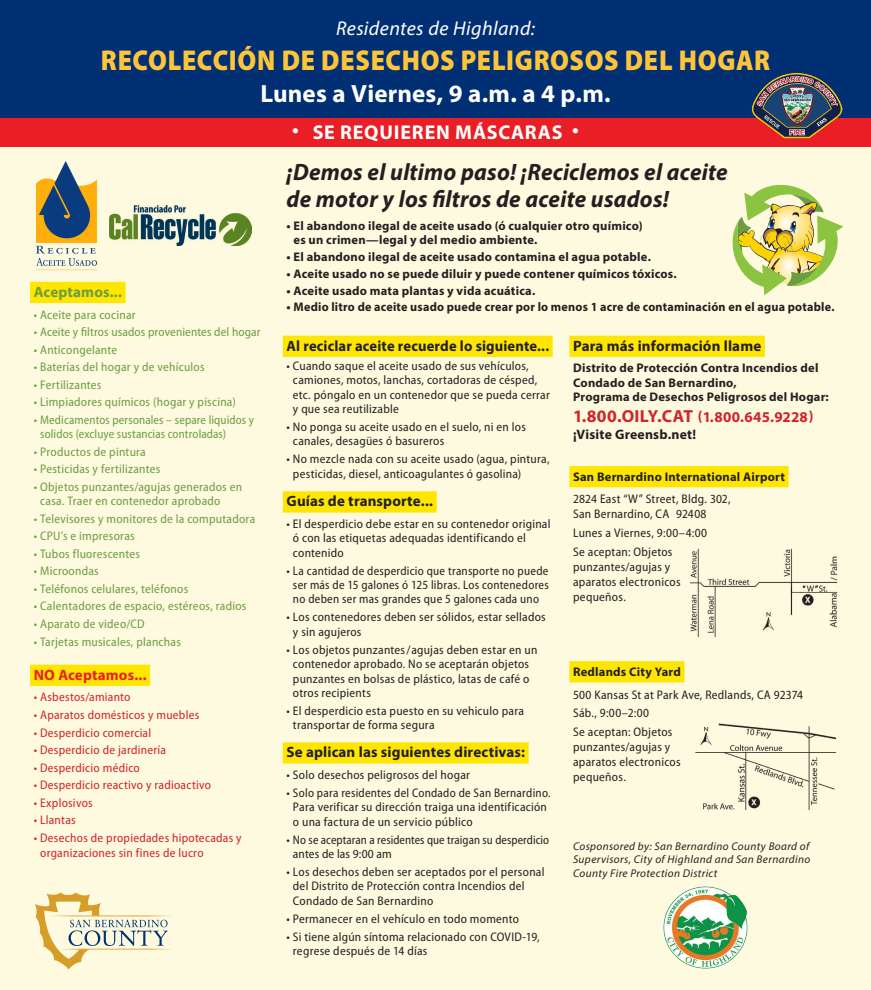
<style>
.page{position:relative;width:871px;height:990px;background:#fff}
.page>*{position:absolute;margin:0;border:0;box-sizing:border-box;transform-origin:0 0}
.t1{font:900 28.75px "Myriad Pro";letter-spacing:.025em;color:#fec53a;scale:.9 1}
.t2{font:700 25px "Myriad Pro";letter-spacing:.005em;color:#fff}
.t3{font:italic 700 23.75px/27.5px "Myriad Pro";letter-spacing:.01em;color:#231f20}
.t4{font:italic 20px "Myriad Pro";letter-spacing:.02em;color:#fff}
.t5{font:700 20px "Myriad Pro";letter-spacing:.04em;color:#fff}
.t6{font:700 15px "Myriad Pro";letter-spacing:.01em;color:#231f20}
.t7{font:700 15px "Myriad Pro";letter-spacing:.01em;color:#d1232a}
.t8{font:700 15px "Myriad Pro";letter-spacing:.01em;color:#ea1e25}
.t9{font:700 15px "Myriad Pro";letter-spacing:.01em;color:#6b9d41}
.t10{font:700 13.75px "Myriad Pro";letter-spacing:.01em;color:#231f20}
.t11{font:semi-condensed 12.5px/14.4px "Myriad Pro";letter-spacing:.02em;color:#231f20}
.t12{font:semi-condensed 12.5px/14.4px "Myriad Pro";letter-spacing:.02em;color:#6b9d41}
.t13{font:700 12.5px/14.4px "Myriad Pro";letter-spacing:.015em;color:#231f20}
.t14{font:semi-condensed 12.5px/15px "Myriad Pro";letter-spacing:.02em;color:#d1232a}
.t15{font:italic 11.25px/13.5px "Myriad Pro";letter-spacing:.035em;color:#231f20;text-align:justify}
.s1{font-size:17.5px}
</style>
<div class="page">
<div style="left:0;top:0;width:870px;height:990px;background:#fefadf"></div>
<div style="left:0;top:0;width:870px;height:138px;background:#002f73"></div>
<div style="left:0;top:118px;width:870px;height:28px;background:#ea1e25"></div>
<div style="left:283px;top:336px;width:269px;height:21px;background:#ffe601"></div>
<div style="left:283px;top:491px;width:153px;height:22px;background:#ffe601"></div>
<div style="left:283px;top:742px;width:245px;height:22px;background:#ffe601"></div>
<div style="left:569px;top:336px;width:195px;height:21px;background:#ffe601"></div>
<div style="left:30px;top:282px;width:95px;height:21px;background:#ffe601"></div>
<div style="left:30px;top:665px;width:120px;height:21px;background:#ffe601"></div>
<img style="left:37px;top:162px;width:60px;height:108px">
<img style="left:110px;top:205px;width:142px;height:40px">
<svg style="left:35px;top:892px;width:137px;height:78px"></svg>
<img style="left:751px;top:72px;width:90px;height:66px">
<svg style="left:732px;top:184px;width:111px;height:111px"></svg>
<img style="left:663px;top:886px;width:85px;height:83px">
<svg style="left:690px;top:548px;width:148px;height:89px"></svg>
<svg style="left:695px;top:723px;width:141px;height:87px"></svg>
<div style="left:569px;top:466px;width:219px;height:21px;background:#ffe601"></div>
<div style="left:569px;top:661px;width:115px;height:21px;background:#ffe601"></div>
<h3 class="t4" style="left:336px;top:16px;width:200px">Residentes de Highland:</h3>
<h1 class="t1" style="left:101px;top:41px;width:745px">RECOLECCIÓN DE DESECHOS PELIGROSOS DEL HOGAR</h1>
<h2 class="t2" style="left:260px;top:78px;width:352px">Lunes a Viernes, 9 a.m. a 4 p.m.</h2>
<h3 class="t5" style="left:292px;top:119px;width:288px">• SE REQUIEREN MÁSCARAS •</h3>
<h3 class="t3" style="left:286px;top:157px;width:442px">¡Demos el ultimo paso! ¡Reciclemos el aceite de motor y los filtros de aceite usados!</h3>
<p class="t13" style="left:293px;top:218px;width:350px;text-indent:-7px">• El abandono ilegal de aceite usado (ó cualquier otro químico) es un crimen—legal y del medio ambiente.</p>
<p class="t13" style="left:286px;top:249px;width:366px">• El abandono ilegal de aceite usado contamina el agua potable.</p>
<p class="t13" style="left:286px;top:266px;width:391px">• Aceite usado no se puede diluir y puede contener químicos tóxicos.</p>
<p class="t13" style="left:286px;top:283px;width:250px">• Aceite usado mata plantas y vida acuática.</p>
<p class="t13" style="left:286px;top:300px;width:549px">• Medio litro de aceite usado puede crear por lo menos 1 acre de contaminación en el agua potable.</p>
<p class="t6" style="left:286px;top:336px;width:264px">Al reciclar aceite recuerde lo siguiente...</p>
<p class="t11" style="left:293px;top:359px;width:258px;text-indent:-6px">• Cuando saque el aceite usado de sus vehículos, camiones, motos, lanchas, cortadoras de césped, etc. póngalo en un contenedor que se pueda cerrar y que sea reutilizable</p>
<p class="t11" style="left:293px;top:420px;width:234px;text-indent:-6px">• No ponga su aceite usado en el suelo, ni en los canales, desagües ó basureros</p>
<p class="t11" style="left:293px;top:452px;width:258px;line-height:15px;text-indent:-6px">• No mezcle nada con su aceite usado (agua, pintura, pesticidas, diesel, anticoagulantes ó gasolina)</p>
<p class="t6" style="left:286px;top:491px;width:148px">Guías de transporte...</p>
<p class="t11" style="left:293px;top:517px;width:259px;text-indent:-6px">• El desperdicio debe estar en su contenedor original ó con las etiquetas adequadas identificando el contenido</p>
<p class="t11" style="left:286px;top:564px;width:264px;text-align:center">• La cantidad de desperdicio que transporte no puede ser más de 15 galones ó 125 libras. Los contenedores no deben ser mas grandes que 5 galones cada uno</p>
<p class="t11" style="left:293px;top:610px;width:254px;text-indent:-6px">• Los contenedores deben ser sólidos, estar sellados y sin agujeros</p>
<p class="t11" style="left:293px;top:643px;width:246px;text-indent:-6px">• Los objetos punzantes/agujas deben estar en un contenedor aprobado. No se aceptarán objetos punzantes en bolsas de plástico, latas de café o otros recipients</p>
<p class="t11" style="left:293px;top:704px;width:232px;text-indent:-6px">• El desperdicio esta puesto en su vehiculo para transportar de forma segura</p>
<p class="t6" style="left:286px;top:742px;width:240px">Se aplican las siguientes directivas:</p>
<p class="t11" style="left:286px;top:768px;width:185px">• Solo desechos peligrosos del hogar</p>
<p class="t11" style="left:293px;top:786px;width:259px;text-indent:-6px">• Solo para residentes del Condado de San Bernardino.<br>Para verificar su dirección traiga una identificación o una factura de un servicio público</p>
<p class="t11" style="left:293px;top:833px;width:258px;text-indent:-6px">• No se aceptaran a residentes que traigan su desperdicio antes de las 9:00 am</p>
<p class="t11" style="left:293px;top:865px;width:253px;text-indent:-6px">• Los desechos deben ser aceptados por el personal del Distrito de Protección contra Incendios del<br>Condado de San Bernardino</p>
<p class="t11" style="left:286px;top:912px;width:234px">• Permanecer en el vehículo en todo momento</p>
<p class="t11" style="left:293px;top:930px;width:248px;text-indent:-6px">• Si tiene algún síntoma relacionado con COVID-19, regrese después de 14 días</p>
<p class="t9" style="left:34px;top:282px;width:90px">Aceptamos...</p>
<p class="t12" style="left:34px;top:308px;width:103px">• Aceite para cocinar</p>
<p class="t12" style="left:34px;top:325px;width:228px">• Aceite y filtros usados provenientes del hogar</p>
<p class="t12" style="left:34px;top:343px;width:85px">• Anticongelante</p>
<p class="t12" style="left:34px;top:360px;width:172px">• Baterías del hogar y de vehículos</p>
<p class="t12" style="left:34px;top:378px;width:69px">• Fertilizantes</p>
<p class="t12" style="left:34px;top:395px;width:203px">• Limpiadores químicos (hogar y piscina)</p>
<p class="t12" style="left:40px;top:413px;width:215px;text-indent:-6px">• Medicamentos personales – separe liquidos y solidos (excluye sustancias controladas)</p>
<p class="t12" style="left:34px;top:445px;width:114px">• Productos de pintura</p>
<p class="t12" style="left:34px;top:462px;width:128px">• Pesticidas y fertilizantes</p>
<p class="t12" style="left:40px;top:480px;width:203px;text-indent:-6px">• Objetos punzantes/agujas generados en casa. Traer en contenedor aprobado</p>
<p class="t12" style="left:34px;top:512px;width:223px">• Televisores y monitores de la computadora</p>
<p class="t12" style="left:34px;top:529px;width:102px">• CPU’s e impresoras</p>
<p class="t12" style="left:34px;top:547px;width:108px">• Tubos fluorescentes</p>
<p class="t12" style="left:34px;top:564px;width:67px">• Microondas</p>
<p class="t12" style="left:34px;top:582px;width:156px">• Teléfonos celulares, teléfonos</p>
<p class="t12" style="left:34px;top:599px;width:214px">• Calentadores de espacio, estéreos, radios</p>
<p class="t12" style="left:34px;top:617px;width:112px">• Aparato de video/CD</p>
<p class="t12" style="left:34px;top:635px;width:148px">• Tarjetas musicales, planchas</p>
<p class="t8" style="left:34px;top:665px;width:114px">NO Aceptamos...</p>
<p class="t14" style="left:34px;top:690px;width:98px">• Asbestos/amianto</p>
<p class="t14" style="left:34px;top:708px;width:167px">• Aparatos domésticos y muebles</p>
<p class="t14" style="left:34px;top:725px;width:119px">• Desperdicio comercial</p>
<p class="t14" style="left:34px;top:743px;width:134px">• Desperdicio de jardinería</p>
<p class="t14" style="left:34px;top:760px;width:108px">• Desperdicio médico</p>
<p class="t14" style="left:34px;top:778px;width:179px">• Desperdicio reactivo y radioactivo</p>
<p class="t14" style="left:34px;top:795px;width:60px">• Explosivos</p>
<p class="t14" style="left:34px;top:813px;width:43px">• Llantas</p>
<p class="t14" style="left:40px;top:830px;width:203px;text-indent:-6px">• Desechos de propiedades hipotecadas y organizaciones sin fines de lucro</p>
<p class="t15" style="left:573px;top:839px;width:238px">Cosponsored by: San Bernardino County Board of Supervisors, City of Highland and San Bernardino County Fire Protection District</p>
<p class="t6" style="left:573px;top:336px;width:190px">Para más información llame</p>
<p class="t13" style="left:573px;top:361px;width:257px">Distrito de Protección Contra Incendios del<br>Condado de San Bernardino,<br>Programa de Desechos Peligrosos del Hogar:</p>
<p class="t7" style="left:573px;top:407px;width:242px"><span class="s1">1.800.OILY.CAT</span> (1.800.645.9228)</p>
<p class="t10" style="left:573px;top:426px;width:125px">¡Visite Greensb.net!</p>
<p class="t13" style="left:573px;top:469px;width:213px">San Bernardino International Airport</p>
<p class="t11" style="left:573px;top:492px;width:159px;line-height:15px">2824 East “W” Street, Bldg. 302,<br>San Bernardino, CA 92408</p>
<p class="t11" style="left:573px;top:524px;width:135px;line-height:18.6px">Lunes a Viernes, 9:00–4:00<br>Se aceptan: Objetos</p>
<p class="t11" style="left:573px;top:559px;width:109px;line-height:15px">punzantes/agujas y aparatos electronicos pequeños.</p>
<p class="t13" style="left:573px;top:664px;width:109px">Redlands City Yard</p>
<p class="t11" style="left:573px;top:685px;width:231px;line-height:18.6px">500 Kansas St at Park Ave, Redlands, CA 92374<br>Sáb., 9:00–2:00<br>Se aceptan: Objetos</p>
<p class="t11" style="left:573px;top:739px;width:109px;line-height:15px">punzantes/agujas y aparatos electronicos pequeños.</p>
</div>
